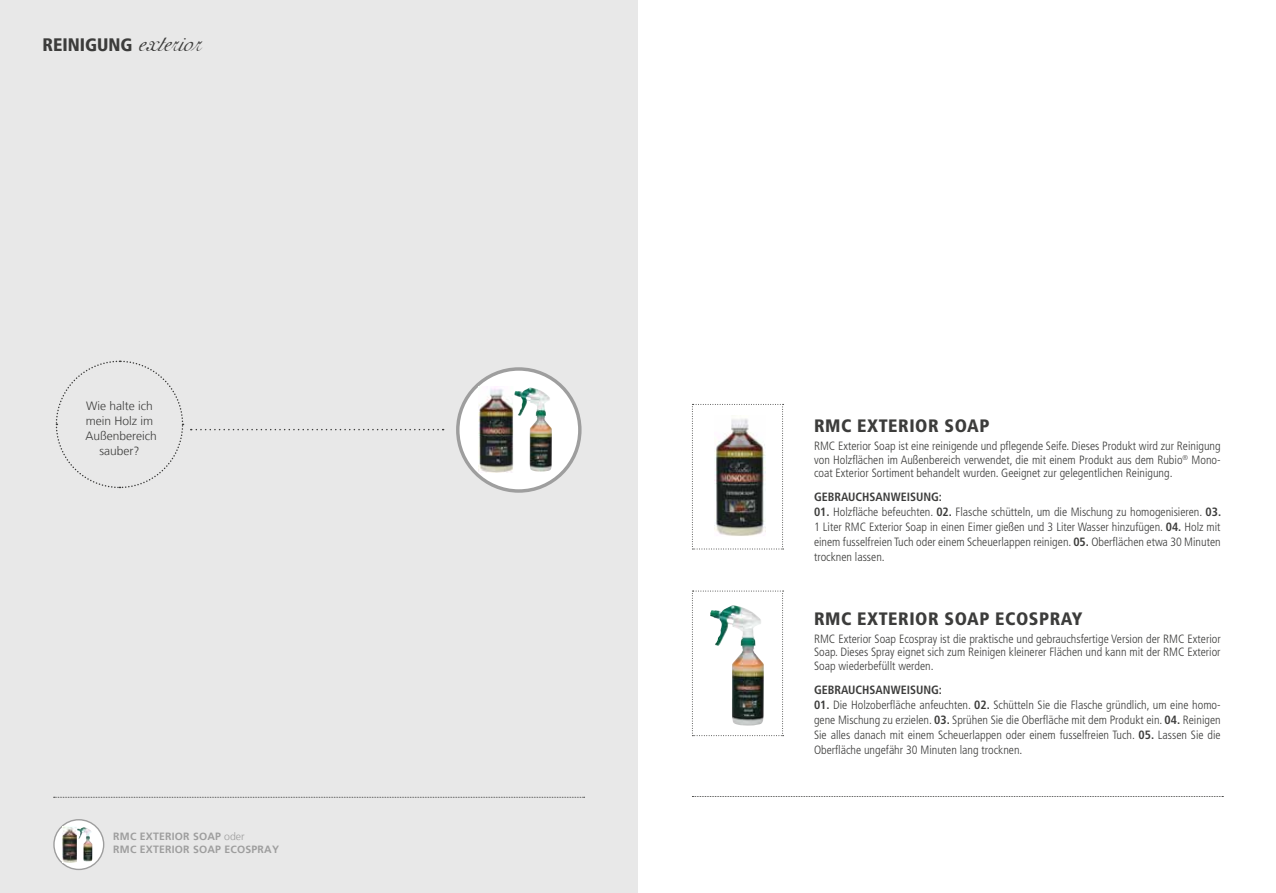
<style>
.page{position:relative;width:1276px;height:893px;background:#fff}
.page>*{position:absolute;margin:0;border:0;box-sizing:border-box;transform-origin:0 0}
.t1{font:45px "Adine Kirnberg Script";color:#3c3c3b}
.t2{font:900 condensed 18px "Frutiger LT Std";letter-spacing:.03em;color:#3c3c3b}
.t3{font:900 condensed 18px "Frutiger 77";color:#3c3c3b}
.t4{font:300 condensed 12px/15px "Frutiger LT Std";color:#3c3c3b;text-align:justify}
.t5{font:300 12px/15px "Frutiger LT";color:#3c3c3b;text-align:center}
.t6{font:700 condensed 12px "Frutiger LT Std";color:#3c3c3b}
.t7{font:700 10.5px/12.6px "Frutiger LT";letter-spacing:.02em;color:#9e9e9e}
.s1{font-weight:300}
.s2{font-weight:700}
</style>
<div class="page">
<div style="left:0;top:0;width:638px;height:893px;background:#e8e8e8"></div>
<svg style="left:55px;top:360px;width:129px;height:129px"></svg>
<svg style="left:191px;top:429px;width:252px;height:1px"></svg>
<div style="left:458px;top:369px;width:122px;height:122px;background:#fff;border-radius:50%"></div>
<div style="left:456px;top:367px;width:125px;height:126px;border:3px solid #9e9e9e;border-radius:50%"></div>
<img style="left:478px;top:387px;width:74px;height:86px">
<svg style="left:692px;top:796px;width:531px;height:1px"></svg>
<svg style="left:692px;top:404px;width:91px;height:146px"></svg>
<svg style="left:692px;top:591px;width:91px;height:145px"></svg>
<img style="left:714px;top:415px;width:51px;height:122px">
<img style="left:710px;top:606px;width:54px;height:120px">
<svg style="left:54px;top:797px;width:530px;height:1px"></svg>
<svg style="left:54px;top:820px;width:50px;height:49px"></svg>
<div style="left:53px;top:819px;width:51px;height:51px;border:1px solid #9e9e9e;border-radius:50%"></div>
<img style="left:62px;top:827px;width:30px;height:35px">
<h2 class="t3" style="left:43px;top:34px;width:92px">REINIGUNG</h2>
<h1 class="t1" style="left:140px;top:23px;width:64px">exterior</h1>
<p class="t5" style="left:85px;top:399px;width:73px">Wie halte ich mein Holz im<br>Außenbereich sauber?</p>
<p class="t7" style="left:113px;top:830px;width:167px">RMC EXTERIOR SOAP <span class="s1">oder<br></span>RMC EXTERIOR SOAP ECOSPRAY</p>
<h2 class="t2" style="left:814px;top:415px;width:177px">RMC EXTERIOR SOAP</h2>
<p class="t4" style="left:814px;top:440px;width:408px;line-height:13.5px">RMC Exterior Soap ist eine reinigende und pflegende Seife. Dieses Produkt wird zur Reinigung von Holzflächen im Außenbereich verwendet, die mit einem Produkt aus dem Rubio<sup>®</sup> Mono&shy;coat Exterior Sortiment behandelt wurden. Geeignet zur gelegentlichen Reinigung.</p>
<p class="t6" style="left:814px;top:490px;width:129px">GEBRAUCHSANWEISUNG:</p>
<p class="t4" style="left:814px;top:505px;width:408px"><span class="s2">01.</span> Holzfläche befeuchten. <span class="s2">02.</span> Flasche schütteln, um die Mischung zu homogenisieren. <span class="s2">03.<br></span>1 Liter RMC Exterior Soap in einen Eimer gießen und 3 Liter Wasser hinzufügen. <span class="s2">04.</span> Holz mit einem fusselfreien Tuch oder einem Scheuerlappen reinigen. <span class="s2">05.</span> Oberflächen etwa 30 Minuten trocknen lassen.</p>
<h2 class="t2" style="left:814px;top:608px;width:270px">RMC EXTERIOR SOAP ECOSPRAY</h2>
<p class="t4" style="left:814px;top:632px;width:408px;line-height:13.5px">RMC Exterior Soap Ecospray ist die praktische und gebrauchsfertige Version der RMC Exterior Soap. Dieses Spray eignet sich zum Reinigen kleinerer Flächen und kann mit der RMC Exterior Soap wiederbefüllt werden.</p>
<p class="t6" style="left:814px;top:683px;width:129px">GEBRAUCHSANWEISUNG:</p>
<p class="t4" style="left:814px;top:697px;width:408px"><span class="s2">01.</span> Die Holzoberfläche anfeuchten. <span class="s2">02.</span> Schütteln Sie die Flasche gründlich, um eine homo&shy;gene Mischung zu erzielen. <span class="s2">03.</span> Sprühen Sie die Oberfläche mit dem Produkt ein. <span class="s2">04.</span> Reinigen Sie alles danach mit einem Scheuerlappen oder einem fusselfreien Tuch. <span class="s2">05.</span> Lassen Sie die Oberfläche ungefähr 30 Minuten lang trocknen.</p>
</div>
